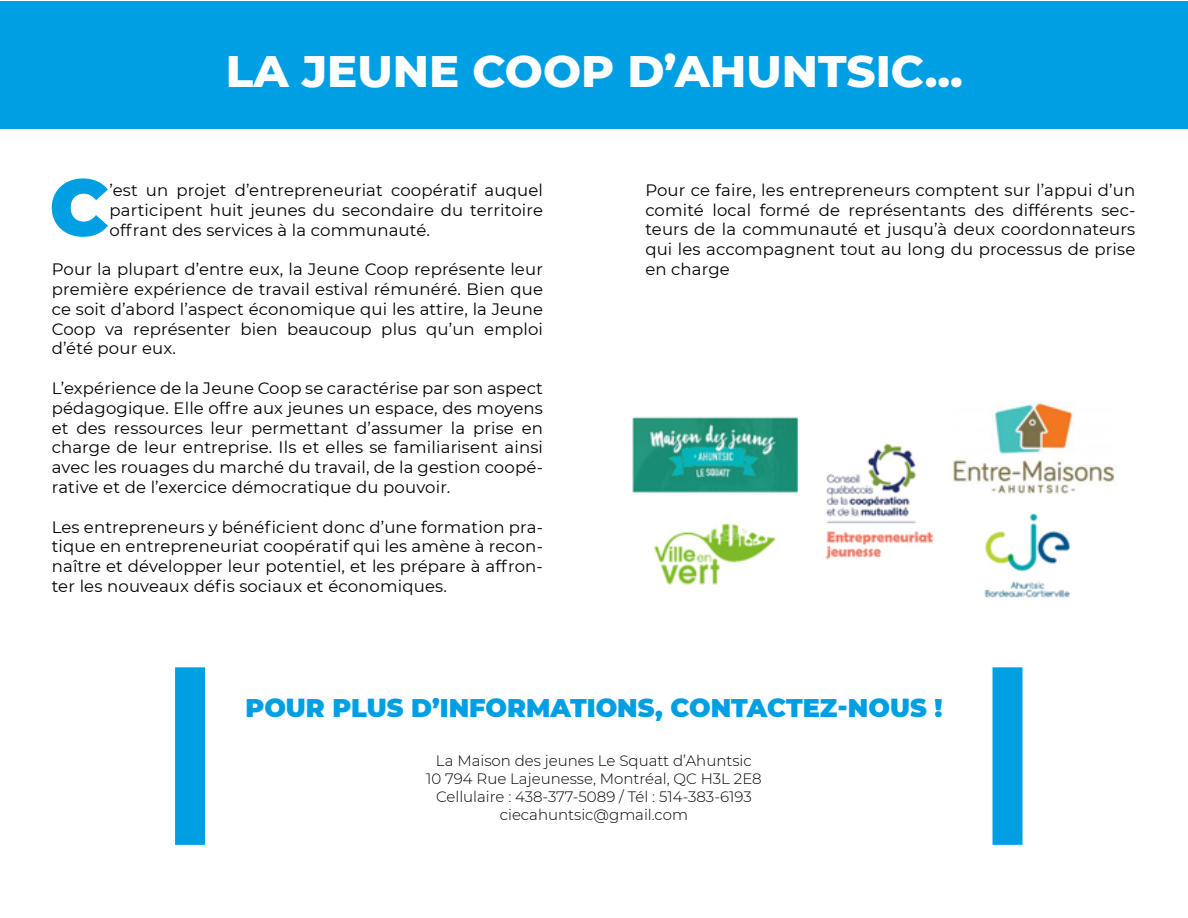
<style>
.page{position:relative;width:1188px;height:918px;background:#fff}
.page>*{position:absolute;margin:0;border:0;box-sizing:border-box;transform-origin:0 0}
.t1{font:900 79.65px "Montserrat";color:#009fe3}
.t2{font:800 45px "Montserrat";color:#fff}
.t3{font:900 25.5px "Montserrat";color:#009fe3}
.t4{font:16.5px/19.8px "Montserrat";letter-spacing:.01em;color:#000;text-align:justify}
.t5{font:300 15px/18px "Montserrat";color:#000;text-align:center}
</style>
<div class="page">
<div style="left:1px;top:1px;width:1187px;height:128px;background:#009fe3"></div>
<img style="left:632px;top:403px;width:483px;height:195px">
<div style="left:993px;top:667px;width:30px;height:178px;background:#009fe3"></div>
<div style="left:175px;top:667px;width:30px;height:178px;background:#009fe3"></div>
<h2 class="t2" style="left:226px;top:38px;width:739px">LA JEUNE COOP D’AHUNTSIC...</h2>
<h1 class="t1" style="left:49px;top:147px;width:61px">C</h1>
<p class="t4" style="left:110px;top:180px;width:435px">’est un projet d’entrepreneuriat coopératif auquel participent huit jeunes du secondaire du territoire offrant des services à la communauté.</p>
<p class="t4" style="left:52px;top:259px;width:493px">Pour la plupart d’entre eux, la Jeune Coop représente leur première expérience de travail estival rémunéré. Bien que ce soit d’abord l’aspect économique qui les attire, la Jeune Coop va représenter bien beaucoup plus qu’un emploi d’été pour eux.</p>
<p class="t4" style="left:52px;top:378px;width:493px">L’expérience de la Jeune Coop se caractérise par son aspect pédagogique. Elle offre aux jeunes un espace, des moyens et des ressources leur permettant d’assumer la prise en charge de leur entreprise. Ils et elles se familiarisent ainsi avec les rouages du marché du travail, de la gestion coopé&shy;rative et de l’exercice démocratique du pouvoir.</p>
<p class="t4" style="left:52px;top:516px;width:493px">Les entrepreneurs y bénéficient donc d’une formation pra&shy;tique en entrepreneuriat coopératif qui les amène à recon&shy;naître et développer leur potentiel, et les prépare à affron&shy;ter les nouveaux défis sociaux et économiques.</p>
<p class="t4" style="left:645px;top:179px;width:492px">Pour ce faire, les entrepreneurs comptent sur l’appui d’un comité local formé de représentants des différents sec&shy;teurs de la communauté et jusqu’à deux coordonnateurs qui les accompagnent tout au long du processus de prise en charge</p>
<h3 class="t3" style="left:245px;top:689px;width:699px">POUR PLUS D’INFORMATIONS, CONTACTEZ-NOUS !</h3>
<p class="t5" style="left:426px;top:751px;width:337px">La Maison des jeunes Le Squatt d’Ahuntsic<br>10 794 Rue Lajeunesse, Montréal, QC H3L 2E8<br>Cellulaire : 438-377-5089 / Tél : 514-383-6193 ciecahuntsic@gmail.com</p>
</div>
